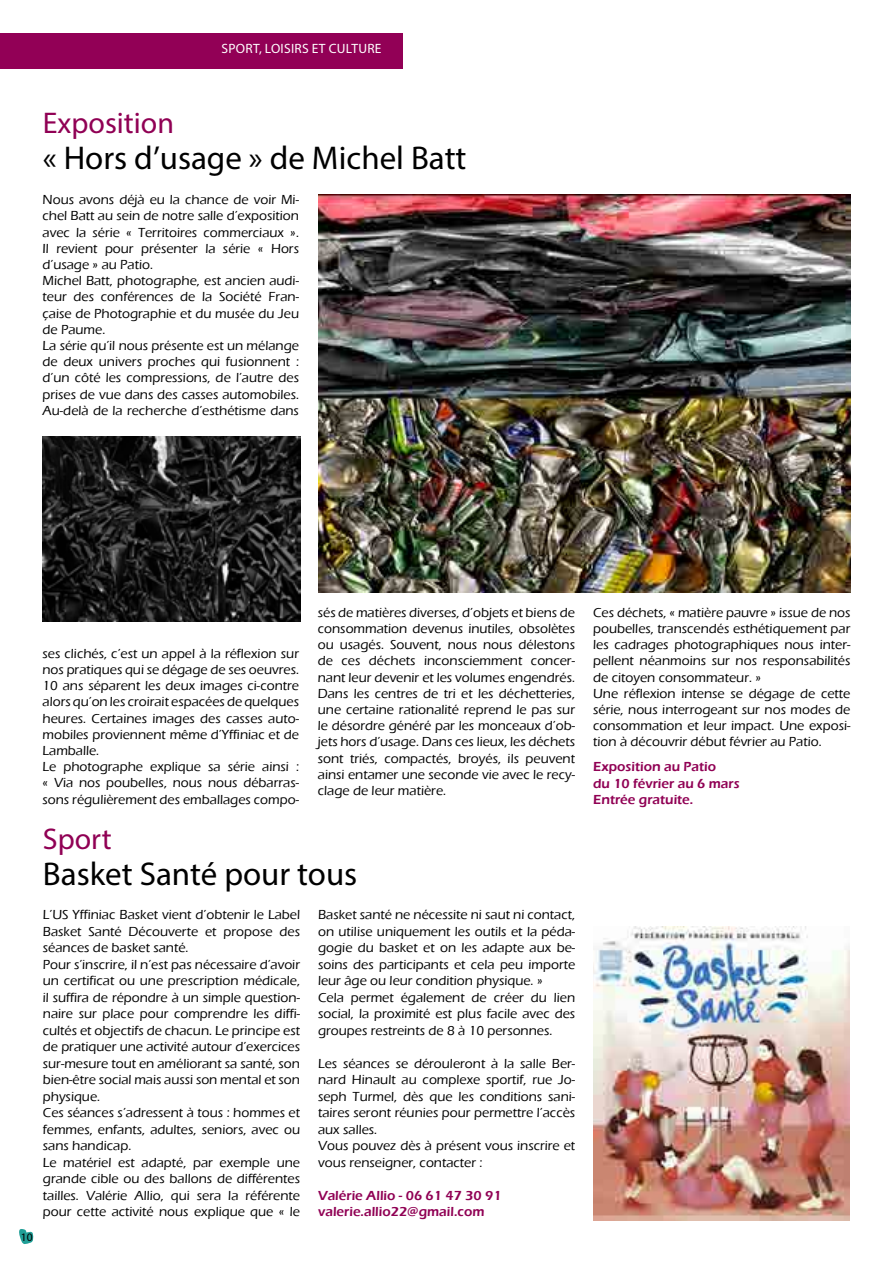
<style>
.page{position:relative;width:893px;height:1263px;background:#fff}
.page>*{position:absolute;margin:0;border:0;box-sizing:border-box;transform-origin:0 0}
.t1{font:33px "Myriad Pro";color:#000}
.t2{font:30px "Myriad Pro";color:#900054}
.t3{font:500 13.5px/16.2px "Eras ITC";color:#000}
.t4{font:600 13.5px/16.5px "Eras ITC";color:#900054}
.t5{font:13.5px "Myriad Pro";color:#fff}
.t6{font:11.55px "Myriad Pro";color:#000}
</style>
<div class="page">
<svg style="left:19px;top:1229px;width:15px;height:15px"></svg>
<div style="left:0;top:33px;width:403px;height:35px;background:#920056"></div>
<img style="left:318px;top:195px;width:532px;height:397px">
<img style="left:593px;top:927px;width:257px;height:293px">
<img style="left:43px;top:437px;width:257px;height:185px">
<p class="t5" style="left:221px;top:40px;width:9px">SPORT</p>
<p class="t5" style="left:259px;top:40px;width:13px">, LOISIRS</p>
<p class="t5" style="left:312px;top:40px;width:34px">ET CULTURE</p>
<h2 class="t2" style="left:43px;top:104px;width:133px">Exposition</h2>
<h1 class="t1" style="left:43px;top:137px;width:425px">« Hors d’usage » de Michel Batt</h1>
<p class="t3" style="left:43px;top:192px;width:258px">Nous avons déjà eu la chance de voir Mi&shy;chel Batt au sein de notre salle d’exposition avec la série « Territoires commerciaux ».<br>Il revient pour présenter la série « Hors d’usage » au Patio.<br>Michel Batt, photographe, est ancien audi&shy;teur des conférences de la Société Fran&shy;çaise de Photographie et du musée du Jeu de Paume.<br>La série qu’il nous présente est un mélange de deux univers proches qui fusionnent : d’un côté les compressions, de l’autre des prises de vue dans des casses automobiles.<br>Au-delà de la recherche d’esthétisme dans</p>
<p class="t6" style="left:21px;top:1230px;width:13px">10</p>
<p class="t3" style="left:43px;top:645px;width:258px">ses clichés, c’est un appel à la réflexion sur nos pratiques qui se dégage de ses oeuvres.<br>10 ans séparent les deux images ci-contre alors qu’on les croirait espacées de quelques heures. Certaines images des casses auto&shy;mobiles proviennent même d’Yffiniac et de Lamballe.<br>Le photographe explique sa série ainsi : « Via nos poubelles, nous nous débarras&shy;sons régulièrement des emballages compo-</p>
<p class="t3" style="left:318px;top:604px;width:259px;text-align:justify">sés de matières diverses, d’objets et biens de consommation devenus inutiles, obsolètes ou usagés. Souvent, nous nous délestons de ces déchets inconsciemment concer&shy;nant leur devenir et les volumes engendrés.<br>Dans les centres de tri et les déchetteries, une certaine rationalité reprend le pas sur le désordre généré par les monceaux d’ob&shy;jets hors d’usage. Dans ces lieux, les déchets sont triés, compactés, broyés, ils peuvent ainsi entamer une seconde vie avec le recy&shy;clage de leur matière.</p>
<p class="t3" style="left:593px;top:604px;width:259px">Ces déchets, « matière pauvre » issue de nos poubelles, transcendés esthétiquement par les cadrages photographiques nous inter&shy;pellent néanmoins sur nos responsabilités de citoyen consommateur. »<br>Une réflexion intense se dégage de cette série, nous interrogeant sur nos modes de consommation et leur impact. Une exposi&shy;tion à découvrir début février au Patio.</p>
<p class="t4" style="left:593px;top:759px;width:148px">Exposition au Patio<br>du 10 février au 6 mars<br>Entrée gratuite.</p>
<h2 class="t2" style="left:43px;top:821px;width:70px">Sport</h2>
<h1 class="t1" style="left:43px;top:854px;width:316px">Basket Santé pour tous</h1>
<p class="t3" style="left:43px;top:907px;width:259px">L’US Yffiniac Basket vient d’obtenir le Label Basket Santé Découverte et propose des séances de basket santé.<br>Pour s’inscrire, il n’est pas nécessaire d’avoir un certificat ou une prescription médicale, il suffira de répondre à un simple question&shy;naire sur place pour comprendre les diffi&shy;cultés et objectifs de chacun. Le principe est de pratiquer une activité autour d’exercices sur-mesure tout en améliorant sa santé, son bien-être social mais aussi son mental et son physique.<br>Ces séances s’adressent à tous : hommes et femmes, enfants, adultes, seniors, avec ou sans handicap.<br>Le matériel est adapté, par exemple une grande cible ou des ballons de différentes tailles. Valérie Allio, qui sera la référente pour cette activité nous explique que « le</p>
<p class="t3" style="left:318px;top:907px;width:259px">Basket santé ne nécessite ni saut ni contact, on utilise uniquement les outils et la péda&shy;gogie du basket et on les adapte aux be&shy;soins des participants et cela peu importe leur âge ou leur condition physique. »<br>Cela permet également de créer du lien social, la proximité est plus facile avec des groupes restreints de 8 à 10 personnes.</p>
<p class="t3" style="left:318px;top:1055px;width:259px">Les séances se dérouleront à la salle Ber&shy;nard Hinault au complexe sportif, rue Jo&shy;seph Turmel, dès que les conditions sani&shy;taires seront réunies pour permettre l’accès aux salles.<br>Vous pouvez dès à présent vous inscrire et vous renseigner, contacter :</p>
<p class="t4" style="left:318px;top:1187px;width:185px">Valérie Allio - 06 61 47 30 91 valerie.allio22@gmail.com</p>
</div>
